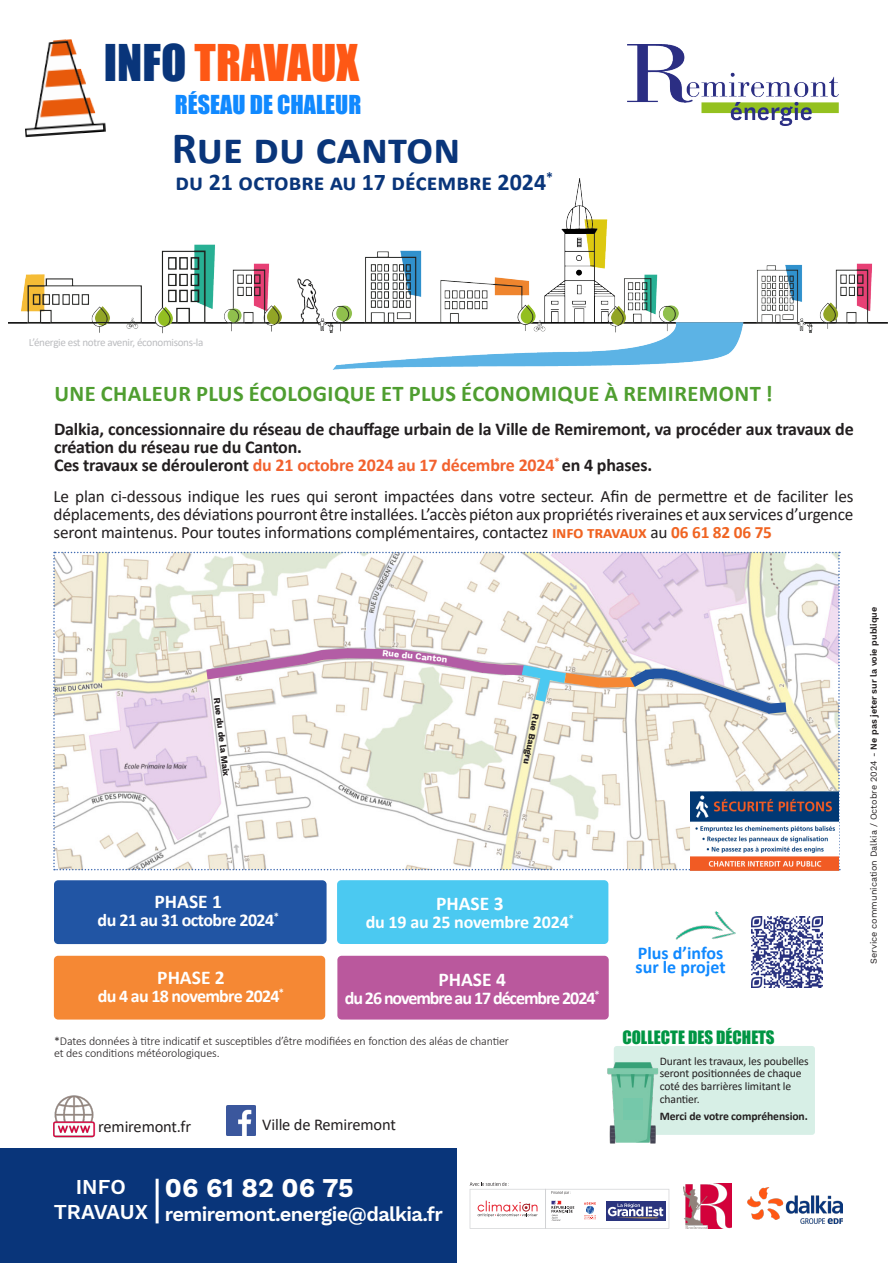
<style>
.page{position:relative;width:893px;height:1263px;background:#fff}
.page>*{position:absolute;margin:0;border:0;box-sizing:border-box;transform-origin:0 0}
.t1{font:46.5px "Impact";color:#fe5815}
.t2{font:700 45px "Calibri";color:#09357a}
.t3{font:700 26.7px "Work Sans";color:#fff}
.t4{font:700 24px "Calibri";color:#09357a}
.t5{font:24px "Impact";color:#1089ff}
.t6{font:700 22.5px "Calibri";letter-spacing:.02em;color:#4f9e30}
.t7{font:600 20.85px/25px "Work Sans";color:#fff;text-align:center}
.t8{font:600 19.95px "Work Sans";letter-spacing:-.03em;color:#fff}
.t9{font:700 19.5px "Calibri";color:#fff}
.t10{font:700 18px/18px "Calibri";letter-spacing:-.01em;color:#231f20}
.t11{font:700 18px "Calibri";letter-spacing:-.035em;color:#fff}
.t12{font:700 18px "Calibri";letter-spacing:-.06em;color:#fff}
.t13{font:700 18px/14.4px "Calibri";color:#1089ff}
.t14{font:700 18px "Calibri";letter-spacing:-.01em;color:#fff}
.t15{font:17.25px/18px "Calibri";letter-spacing:-.01em;color:#231f20;text-align:justify}
.t16{font:16.95px "Impact";color:#009543}
.t17{font:16.5px "Calibri";letter-spacing:-.01em;color:#231f20}
.t18{font:300 12px/12px "Calibri";letter-spacing:-.01em;color:#231f20}
.t19{font:11.7px/12.8px "Calibri";letter-spacing:-.01em;color:#231f20}
.t20{font:700 11.7px "Calibri";letter-spacing:-.01em;color:#231f20}
.t21{font:11.1px "Calibri";letter-spacing:-.03em;color:#bcbdc0}
.t22{font:9px "Work Sans";color:#231f20}
.t23{font:700 9px "Work Sans";color:#231f20}
.t24{font:700 9px "Work Sans";color:#fff}
.s1{color:#09357a}
.s2{color:#f2622f}
.s3{font-weight:700;color:#f06422}
.s4{font-weight:600}
</style>
<div class="page">
<div style="left:614px;top:1046px;width:201px;height:89px;background:#d7efe6;border-radius:3px"></div>
<img style="left:9px;top:179px;width:879px;height:191px">
<img style="left:25px;top:39px;width:81px;height:98px">
<div style="left:0;top:1149px;width:456px;height:114px;background:#09357a"></div>
<img style="left:747px;top:1187px;width:95px;height:36px">
<hr style="left:156px;top:1179px;width:3px;height:44px;background:#fff">
<img style="left:627px;top:44px;width:212px;height:82px">
<img style="left:683px;top:1183px;width:48px;height:46px">
<svg style="left:470px;top:1182px;width:199px;height:47px"></svg>
<div style="left:54px;top:880px;width:273px;height:64px;background:#2155a4;border-radius:4px"></div>
<div style="left:54px;top:956px;width:271px;height:63px;background:#f58834;border-radius:4px"></div>
<div style="left:337px;top:880px;width:271px;height:64px;background:#4bc9f1;border-radius:4px"></div>
<img style="left:226px;top:1106px;width:30px;height:29px">
<img style="left:53px;top:1095px;width:42px;height:43px">
<img style="left:607px;top:1062px;width:52px;height:82px">
<div style="left:623px;top:1098px;width:19px;height:21px;background:#75c8aa"></div>
<div style="left:337px;top:956px;width:272px;height:63px;background:#ba589d;border-radius:4px"></div>
<svg style="left:53px;top:552px;width:787px;height:318px"></svg>
<img style="left:751px;top:916px;width:72px;height:72px">
<img style="left:675px;top:911px;width:61px;height:29px">
<img style="left:691px;top:792px;width:148px;height:78px">
<p class="t1" style="left:104px;top:26px;width:256px"><span class="s1">INFO</span> TRAVAUX</p>
<p class="t5" style="left:175px;top:86px;width:188px">RÉSEAU DE CHALEUR</p>
<p class="t2" style="left:172px;top:116px;width:290px">Rue du canton</p>
<p class="t4" style="left:176px;top:165px;width:379px">du 21 octobre au 17 décembre 2024<sup>*</sup></p>
<p class="t21" style="left:29px;top:335px;width:176px">L’énergie est notre avenir, économisons-la</p>
<p class="t6" style="left:54px;top:378px;width:720px">UNE CHALEUR PLUS ÉCOLOGIQUE ET PLUS ÉCONOMIQUE À REMIREMONT !</p>
<p class="t10" style="left:54px;top:420px;width:801px">Dalkia, concessionnaire du réseau de chauffage urbain de la Ville de Remiremont, va procéder aux travaux de création du réseau rue du Canton.</p>
<p class="t10" style="left:54px;top:456px;width:600px">Ces travaux se dérouleront <span class="s2">du 21 octobre 2024 au 17 décembre 2024</span><sup>*</sup> en 4 phases.</p>
<p class="t15" style="left:53px;top:486px;width:802px">Le plan ci-dessous indique les rues qui seront impactées dans votre secteur. Afin de permettre et de faciliter les déplacements, des déviations pourront être installées. L’accès piéton aux propriétés riveraines et aux services d’urgence seront maintenus. Pour toutes informations complémentaires, contactez <span class="s3">info travaux</span> au <span class="s3">06 61 82 06 75</span></p>
<p class="t23" style="left:222px;top:697px;width:80px;rotate:83deg">Rue du de la Maix</p>
<p class="t24" style="left:383px;top:647px;width:67px;rotate:6deg">Rue du Canton</p>
<p class="t23" style="left:541px;top:715px;width:53px;rotate:101deg">Rue Baugru</p>
<p class="t9" style="left:155px;top:888px;width:69px">PHASE 1</p>
<p class="t11" style="left:98px;top:907px;width:183px">du 21 au 31 octobre 2024<sup>*</sup></p>
<p class="t9" style="left:157px;top:964px;width:69px">PHASE 2</p>
<p class="t11" style="left:98px;top:984px;width:188px">du 4 au 18 novembre 2024<sup>*</sup></p>
<p class="t9" style="left:436px;top:890px;width:69px">PHASE 3</p>
<p class="t14" style="left:366px;top:910px;width:210px">du 19 au 25 novembre 2024<sup>*</sup></p>
<p class="t9" style="left:438px;top:966px;width:69px">PHASE 4</p>
<p class="t12" style="left:345px;top:985px;width:256px">du 26 novembre au 17 décembre 2024<sup>*</sup></p>
<p class="t18" style="left:54px;top:1034px;width:456px">*Dates données à titre indicatif et susceptibles d’être modifiées en fonction des aléas de chantier et des conditions météorologiques.</p>
<p class="t17" style="left:98px;top:1115px;width:95px">remiremont.fr</p>
<p class="t17" style="left:262px;top:1113px;width:135px">Ville de Remiremont</p>
<p class="t7" style="left:54px;top:1175px;width:96px">INFO<br>TRAVAUX</p>
<p class="t3" style="left:165px;top:1172px;width:190px">06 61 82 06 75</p>
<p class="t8" style="left:165px;top:1203px;width:279px">remiremont.energie@dalkia.fr</p>
<p class="t13" style="left:636px;top:945px;width:92px">Plus d’infos sur le projet</p>
<p class="t16" style="left:622px;top:1024px;width:154px">COLLECTE DES DÉCHETS</p>
<p class="t19" style="left:660px;top:1054px;width:150px">Durant les travaux, les poubelles seront positionnées de chaque coté des barrières limitant le chantier.</p>
<p class="t20" style="left:660px;top:1107px;width:150px">Merci de votre compréhension.</p>
<p class="t22" style="left:868px;top:964px;width:358px;rotate:-90deg">Service communication Dalkia / Octobre 2024 - <span class="s4">Ne pas jeter sur la voie publique</span></p>
</div>
